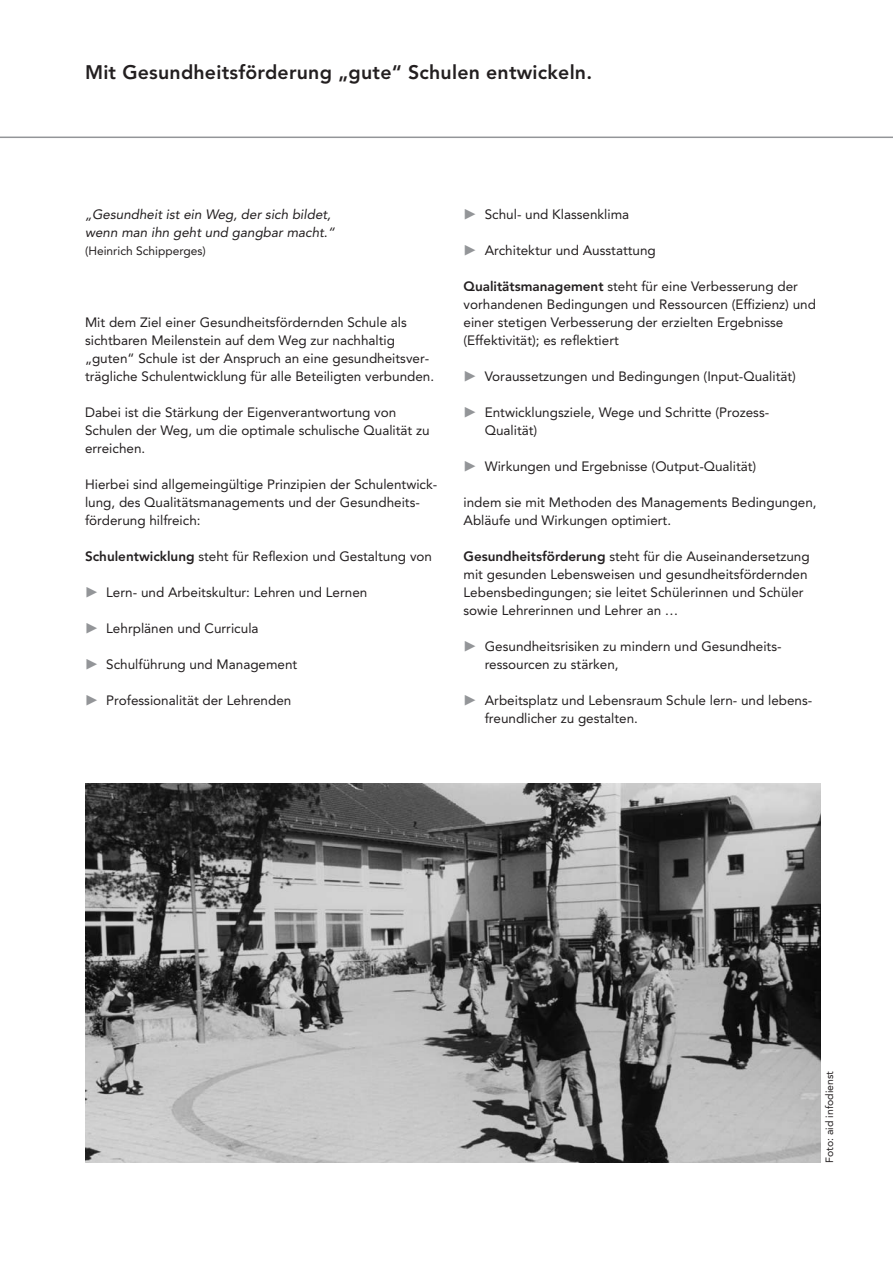
<style>
.page{position:relative;width:893px;height:1263px;background:#fff}
.page>*{position:absolute;margin:0;border:0;box-sizing:border-box;transform-origin:0 0}
.t1{font:800 19.5px "Avenir";letter-spacing:.01em;color:#231f20}
.t2{font:13.5px/18px "Avenir";color:#231f20}
.t3{font:italic 13.5px/18px "Avenir";color:#231f20}
.t4{font:12px "Avenir";color:#231f20}
.t5{font:10.5px "Avenir";color:#231f20}
.s1{font-weight:800}
.s2{font-family:"Linobats";color:#939598}
</style>
<div class="page">
<hr style="left:0;top:137px;width:893px;height:1px;background:#939598">
<img style="left:85px;top:783px;width:736px;height:380px">
<h1 class="t1" style="left:85px;top:64px;width:509px">Mit Gesundheitsförderung „gute“ Schulen entwickeln.</h1>
<p class="t3" style="left:85px;top:206px;width:251px">„Gesundheit ist ein Weg, der sich bildet, wenn man ihn geht und gangbar macht.“</p>
<p class="t4" style="left:85px;top:246px;width:122px">(Heinrich Schipperges)</p>
<p class="t2" style="left:85px;top:314px;width:351px">Mit dem Ziel einer Gesundheitsfördernden Schule als sichtbaren Meilenstein auf dem Weg zur nachhaltig „guten“ Schule ist der Anspruch an eine gesundheitsver&shy;trägliche Schulentwicklung für alle Beteiligten verbunden.</p>
<p class="t2" style="left:85px;top:404px;width:346px">Dabei ist die Stärkung der Eigenverantwortung von<br>Schulen der Weg, um die optimale schulische Qualität zu erreichen.</p>
<p class="t2" style="left:85px;top:476px;width:354px">Hierbei sind allgemeingültige Prinzipien der Schulentwick&shy;lung, des Qualitätsmanagements und der Gesundheits&shy;förderung hilfreich:</p>
<p class="t2" style="left:85px;top:548px;width:348px"><span class="s1">Schulentwicklung</span> steht für Reflexion und Gestaltung von</p>
<p class="t2" style="left:85px;top:584px;width:284px"><span class="s2">-</span> Lern- und Arbeitskultur: Lehren und Lernen</p>
<p class="t2" style="left:85px;top:620px;width:175px"><span class="s2">-</span> Lehrplänen und Curricula</p>
<p class="t2" style="left:85px;top:656px;width:214px"><span class="s2">-</span> Schulführung und Management</p>
<p class="t2" style="left:85px;top:692px;width:208px"><span class="s2">-</span> Professionalität der Lehrenden</p>
<p class="t2" style="left:463px;top:206px;width:167px"><span class="s2">-</span> Schul- und Klassenklima</p>
<p class="t2" style="left:463px;top:242px;width:194px"><span class="s2">-</span> Architektur und Ausstattung</p>
<p class="t2" style="left:463px;top:278px;width:354px"><span class="s1">Qualitätsmanagement</span> steht für eine Verbesserung der vorhandenen Bedingungen und Ressourcen (Effizienz) und einer stetigen Verbesserung der erzielten Ergebnisse (Effektivität); es reflektiert</p>
<p class="t2" style="left:463px;top:368px;width:334px"><span class="s2">-</span> Voraussetzungen und Bedingungen (Input-Qualität)</p>
<p class="t2" style="left:485px;top:404px;width:286px;text-indent:-21px"><span class="s2">-</span> Entwicklungsziele, Wege und Schritte (Prozess-<br>Qualität)</p>
<p class="t2" style="left:463px;top:458px;width:294px"><span class="s2">-</span> Wirkungen und Ergebnisse (Output-Qualität)</p>
<p class="t2" style="left:463px;top:494px;width:355px">indem sie mit Methoden des Managements Bedingungen,<br>Abläufe und Wirkungen optimiert.</p>
<p class="t2" style="left:463px;top:548px;width:348px"><span class="s1">Gesundheitsförderung</span> steht für die Auseinandersetzung mit gesunden Lebensweisen und gesundheitsfördernden Lebensbedingungen; sie leitet Schülerinnen und Schüler sowie Lehrerinnen und Lehrer an …</p>
<p class="t2" style="left:485px;top:638px;width:298px;text-indent:-21px"><span class="s2">-</span> Gesundheitsrisiken zu mindern und Gesundheits&shy;ressourcen zu stärken,</p>
<p class="t2" style="left:485px;top:692px;width:329px;text-indent:-21px"><span class="s2">-</span> Arbeitsplatz und Lebensraum Schule lern- und lebens&shy;freundlicher zu gestalten.</p>
<p class="t5" style="left:825px;top:1163px;width:93px;rotate:-90deg">Foto: aid infodienst</p>
</div>
